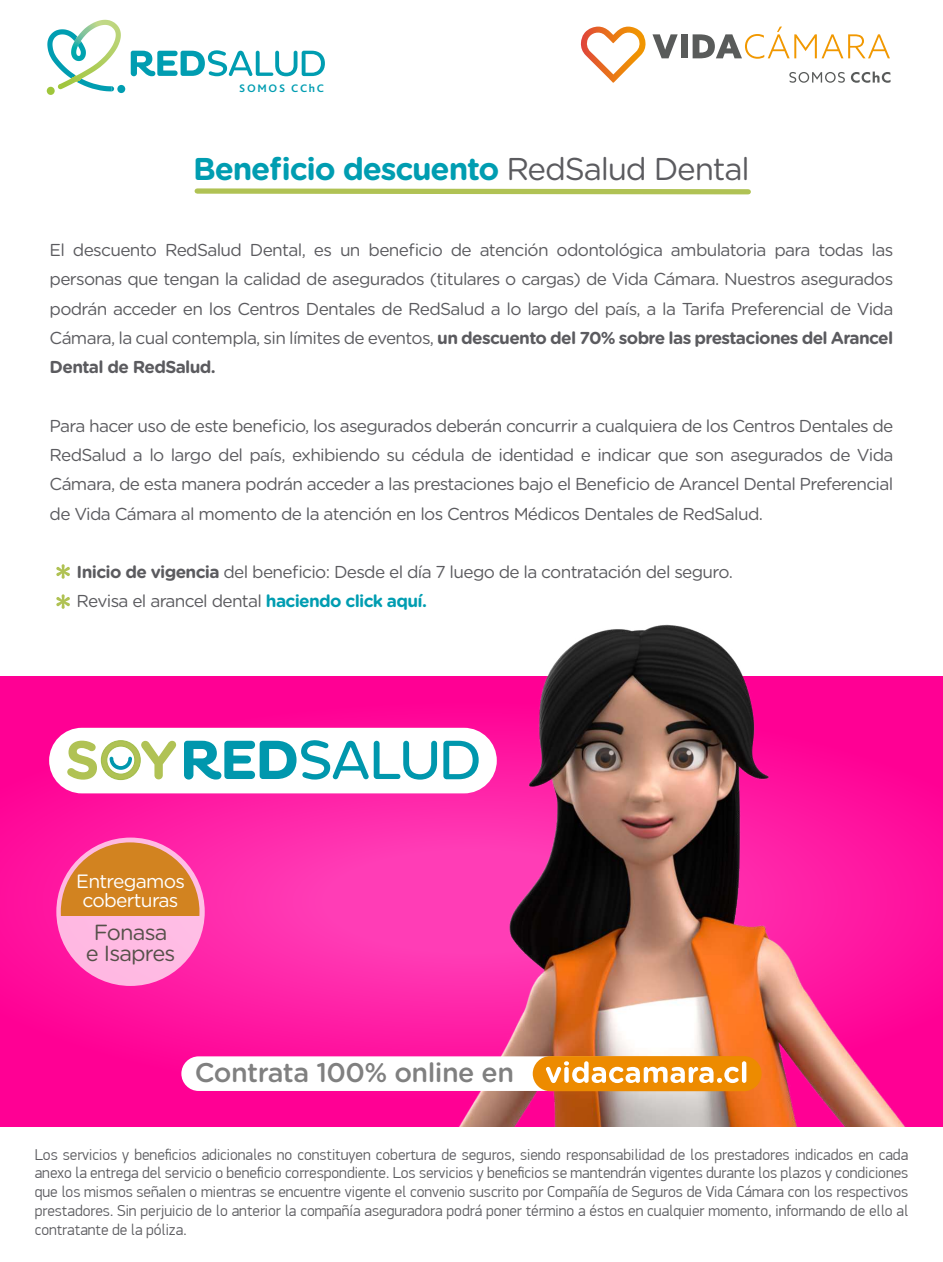
<style>
.page{position:relative;width:943px;height:1262px;background:#fff}
.page>*{position:absolute;margin:0;border:0;box-sizing:border-box;transform-origin:0 0}
.t1{font:700 31.5px "Gotham Rounded";letter-spacing:-.04em;color:#009db1}
.t2{font:500 27px "Gotham Rounded";letter-spacing:-.02em;color:#808080}
.t3{font:21.9px/21px "Gotham Rounded";letter-spacing:-.04em;color:#555049;text-align:center}
.t4{font:19.2px/18.8px "Gotham Rounded";letter-spacing:-.04em;color:#fff;text-align:center}
.t5{font:17.25px/29.2px "Gotham Rounded";letter-spacing:-.04em;color:#5b5b5f;text-align:justify}
.t6{font:300 15.75px/18.9px "PF Din Display Pro";color:#5b5b5f;text-align:justify}
.t7{font:700 11.4px "Bliss Pro";letter-spacing:.15em;color:#009db1}
.s1{font-weight:400;color:#5b5b5f}
.s2{font-weight:700}
.s3{font-weight:700;color:#009db1}
</style>
<div class="page">
<svg style="left:652px;top:34px;width:25px;height:24px"></svg>
<div style="left:680px;top:34px;width:7px;height:24px;background:#595b5a"></div>
<svg style="left:692px;top:27px;width:198px;height:32px"></svg>
<svg style="left:789px;top:72px;width:55px;height:11px"></svg>
<svg style="left:850px;top:72px;width:40px;height:11px"></svg>
<svg style="left:580px;top:27px;width:65px;height:56px"></svg>
<svg style="left:131px;top:50px;width:194px;height:26px"></svg>
<svg style="left:47px;top:20px;width:74px;height:71px"></svg>
<div style="left:47px;top:87px;width:8px;height:8px;background:#9fc63b;border-radius:50%"></div>
<div style="left:117px;top:85px;width:8px;height:8px;background:#009db1;border-radius:50%"></div>
<svg style="left:0;top:676px;width:423px;height:449px;background:#ff16a0"></svg>
<img style="left:423px;top:624px;width:520px;height:501px">
<div style="left:56px;top:837px;width:149px;height:148px;background:#ffbae3;border-radius:50%"></div>
<svg style="left:61px;top:842px;width:138px;height:73px;background:#db793f"></svg>
<div style="left:181px;top:1056px;width:510px;height:34px;background:#fff;border-radius:17px"></div>
<div style="left:532px;top:1056px;width:229px;height:35px;background:#ed8b00;border-radius:18px"></div>
<svg style="left:546px;top:1061px;width:192px;height:21px"></svg>
<hr style="left:742px;top:1061px;width:4px;height:21px;background:#fff;border-radius:2px">
<div style="left:49px;top:727px;width:448px;height:66px;background:#fff;border-radius:33px"></div>
<svg style="left:67px;top:740px;width:109px;height:40px"></svg>
<svg style="left:374px;top:740px;width:63px;height:39px"></svg>
<svg style="left:443px;top:740px;width:35px;height:39px"></svg>
<svg style="left:184px;top:740px;width:184px;height:39px"></svg>
<svg style="left:56px;top:564px;width:14px;height:14px"></svg>
<svg style="left:56px;top:594px;width:14px;height:15px"></svg>
<svg style="left:194px;top:188px;width:557px;height:7px;background:#c3d17e"></svg>
<p class="t7" style="left:239px;top:81px;width:86px">SOMOS CChC</p>
<h1 class="t1" style="left:193px;top:145px;width:558px">Beneficio descuento <span class="s1">RedSalud Dental</span></h1>
<p class="t5" style="left:50px;top:235px;width:845px">El descuento RedSalud Dental, es un beneficio de atención odontológica ambulatoria para todas las personas que tengan la calidad de asegurados (titulares o cargas) de Vida Cámara. Nuestros asegurados podrán acceder en los Centros Dentales de RedSalud a lo largo del país, a la Tarifa Preferencial de Vida Cámara, la cual contempla, sin límites de eventos, <span class="s2">un descuento del 70% sobre las prestaciones del Arancel Dental de RedSalud.</span></p>
<p class="t5" style="left:50px;top:410px;width:845px">Para hacer uso de este beneficio, los asegurados deberán concurrir a cualquiera de los Centros Dentales de RedSalud a lo largo del país, exhibiendo su cédula de identidad e indicar que son asegurados de Vida Cámara, de esta manera podrán acceder a las prestaciones bajo el Beneficio de Arancel Dental Preferencial de Vida Cámara al momento de la atención en los Centros Médicos Dentales de RedSalud.</p>
<p class="t5" style="left:77px;top:556px;width:657px"><span class="s2">Inicio de vigencia</span> del beneficio: Desde el día 7 luego de la contratación del seguro.<br>Revisa el arancel dental <span class="s3">haciendo click aquí.</span></p>
<p class="t4" style="left:76px;top:871px;width:110px">Entregamos coberturas</p>
<p class="t3" style="left:86px;top:921px;width:91px">Fonasa e Isapres</p>
<h2 class="t2" style="left:195px;top:1053px;width:321px">Contrata 100% online en</h2>
<p class="t6" style="left:35px;top:1144px;width:875px">Los servicios y beneficios adicionales no constituyen cobertura de seguros, siendo responsabilidad de los prestadores indicados en cada anexo la entrega del servicio o beneficio correspondiente. Los servicios y beneficios se mantendrán vigentes durante los plazos y condiciones que los mismos señalen o mientras se encuentre vigente el convenio suscrito por Compañía de Seguros de Vida Cámara con los respectivos prestadores. Sin perjuicio de lo anterior la compañía aseguradora podrá poner término a éstos en cualquier momento, informando de ello al contratante de la póliza.</p>
</div>
